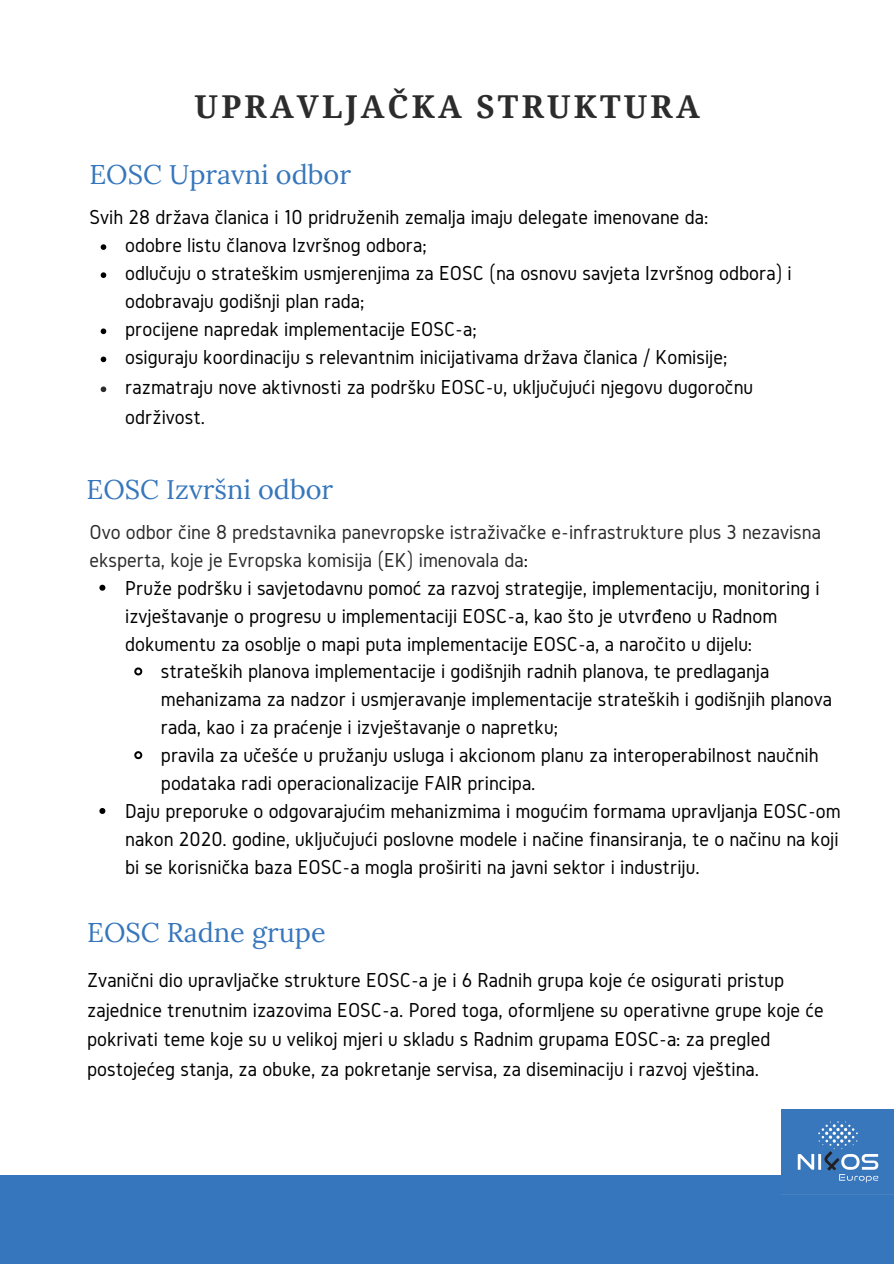
<style>
.page{position:relative;width:894px;height:1264px;background:#fff}
.page>*{position:absolute;margin:0;border:0;box-sizing:border-box;transform-origin:0 0}
.t1{font:700 31.5px "Droid Serif";letter-spacing:.1em;color:#2c2c2c}
.t2{font:27px "Lora";color:#3676bc}
.t3{font:21px/28px "Gidole";color:#000}
.t4{font:21px/27.9px "Gidole";color:#2c2c2c}
.s1{color:#000}
</style>
<div class="page">
<div style="left:0;top:1175px;width:893px;height:88px;background:#3676bc"></div>
<img style="left:781px;top:1109px;width:112px;height:74px">
<svg style="left:101px;top:244px;width:5px;height:6px"></svg>
<svg style="left:101px;top:272px;width:5px;height:6px"></svg>
<svg style="left:101px;top:328px;width:5px;height:6px"></svg>
<svg style="left:101px;top:356px;width:5px;height:6px"></svg>
<svg style="left:101px;top:386px;width:5px;height:6px"></svg>
<svg style="left:99px;top:584px;width:6px;height:6px"></svg>
<svg style="left:134px;top:667px;width:9px;height:9px"></svg>
<svg style="left:134px;top:751px;width:9px;height:9px"></svg>
<svg style="left:99px;top:808px;width:6px;height:6px"></svg>
<h1 class="t1" style="left:194px;top:89px;width:506px">UPRAVLJAČKA STRUKTURA</h1>
<p class="t2" style="left:89px;top:157px;width:263px">EOSC Upravni odbor</p>
<p class="t3" style="left:89px;top:202px;width:620px">Svih 28 država članica i 10 pridruženih zemalja imaju delegate imenovane da:</p>
<p class="t3" style="left:125px;top:230px;width:668px">odobre listu članova Izvršnog odbora;<br>odlučuju o strateškim usmjerenjima za EOSC (na osnovu savjeta Izvršnog odbora) i odobravaju godišnji plan rada;<br>procijene napredak implementacije EOSC-a;<br>osiguraju koordinaciju s relevantnim inicijativama država članica / Komisije;</p>
<p class="t3" style="left:125px;top:372px;width:629px;line-height:29.8px">razmatraju nove aktivnosti za podršku EOSC-u, uključujući njegovu dugoročnu održivost.</p>
<p class="t2" style="left:87px;top:472px;width:248px">EOSC Izvršni odbor</p>
<p class="t4" style="left:89px;top:517px;width:732px">Ovo odbor čine 8 predstavnika panevropske istraživačke e-infrastrukture plus 3 nezavisna eksperta, koje je Evropska komisija (EK) imenovala da<span class="s1">:</span></p>
<p class="t3" style="left:125px;top:573px;width:696px">Pruže podršku i savjetodavnu pomoć za razvoj strategije, implementaciju, monitoring i</p>
<p class="t3" style="left:125px;top:601px;width:653px">izvještavanje o progresu u implementaciji EOSC-a, kao što je utvrđeno u Radnom</p>
<p class="t3" style="left:125px;top:629px;width:628px">dokumentu za osoblje o mapi puta implementacije EOSC-a, a naročito u dijelu:</p>
<p class="t3" style="left:161px;top:657px;width:609px">strateških planova implementacije i godišnjih radnih planova, te predlaganja</p>
<p class="t3" style="left:161px;top:685px;width:672px">mehanizama za nadzor i usmjeravanje implementacije strateških i godišnjih planova</p>
<p class="t3" style="left:161px;top:713px;width:398px">rada, kao i za praćenje i izvještavanje o napretku;</p>
<p class="t3" style="left:161px;top:740px;width:659px">pravila za učešće u pružanju usluga i akcionom planu za interoperabilnost naučnih</p>
<p class="t3" style="left:161px;top:768px;width:376px">podataka radi operacionalizacije FAIR principa.</p>
<p class="t3" style="left:125px;top:796px;width:716px">Daju preporuke o odgovarajućim mehanizmima i mogućim formama upravljanja EOSC-om</p>
<p class="t3" style="left:125px;top:824px;width:714px">nakon 2020. godine, uključujući poslovne modele i načine finansiranja, te o načinu na koji</p>
<p class="t3" style="left:125px;top:852px;width:576px">bi se korisnička baza EOSC-a mogla proširiti na javni sektor i industriju.</p>
<p class="t2" style="left:87px;top:914px;width:240px">EOSC Radne grupe</p>
<p class="t3" style="left:87px;top:964px;width:738px;line-height:29.8px">Zvanični dio upravljačke strukture EOSC-a je i 6 Radnih grupa koje će osigurati pristup zajednice trenutnim izazovima EOSC-a. Pored toga, oformljene su operativne grupe koje će pokrivati teme koje su u velikoj mjeri u skladu s Radnim grupama EOSC-a: za pregled postojećeg stanja, za obuke, za pokretanje servisa, za diseminaciju i razvoj vještina.</p>
</div>
